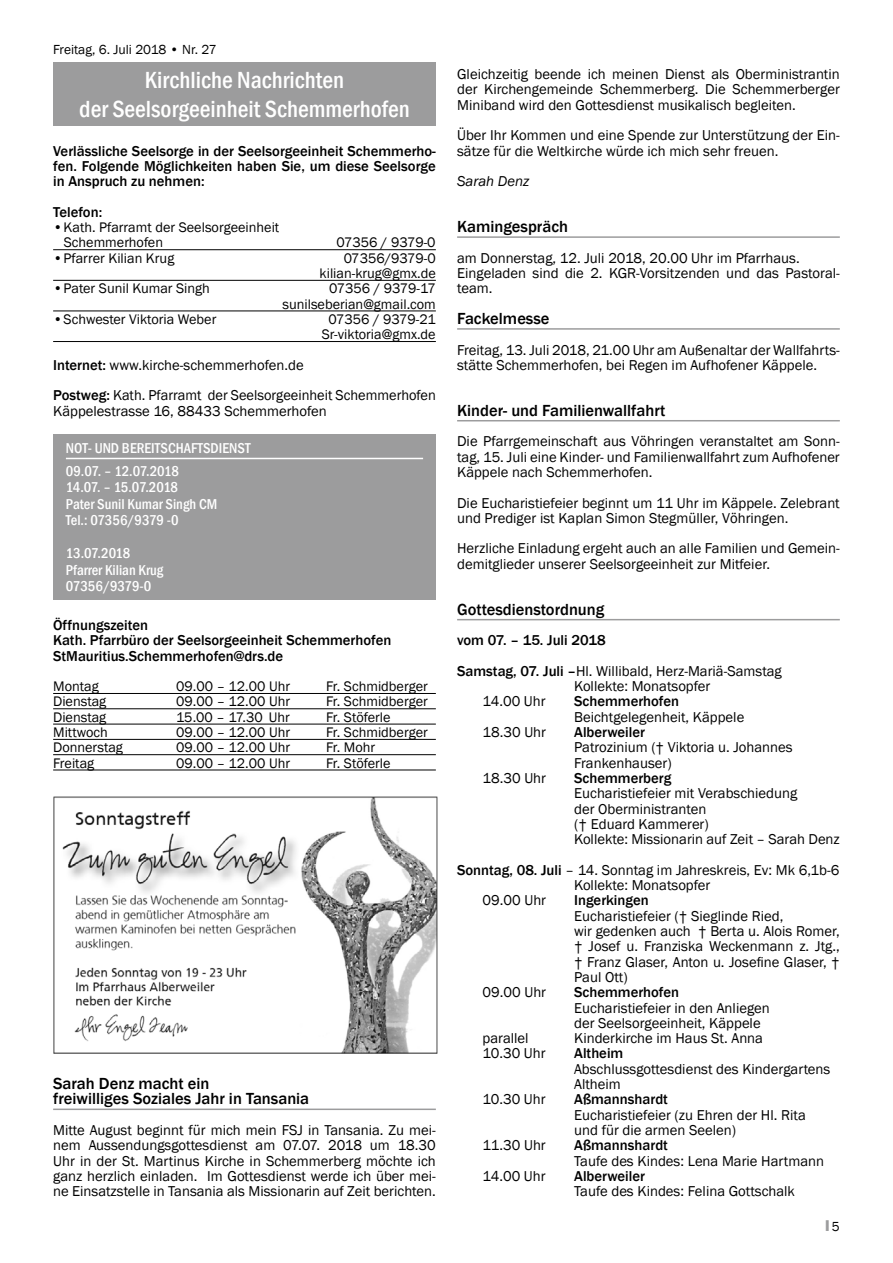
<style>
.page{position:relative;width:893px;height:1263px;background:#fff}
.page>*{position:absolute;margin:0;border:0;box-sizing:border-box;transform-origin:0 0}
.t1{font:500 condensed 24px/28.8px "Franklin Gothic";color:#fff;text-align:center}
.t2{font:500 16.5px/15.3px "Franklin Gothic";color:#000}
.t3{font:14.7px/15.3px "Franklin Gothic";color:#000}
.t4{font:500 14.7px/15.3px "Franklin Gothic";color:#000}
.t5{font:500 condensed 14.7px/16.5px "Franklin Gothic";color:#fff}
.t6{font:italic 14.7px "Franklin Gothic";color:#000}
.t7{font:14.25px/15.3px "Franklin Gothic";color:#000;text-align:right}
.t8{font:13.5px "Franklin Gothic";color:#000}
.t9{font:13.5px "Impact";color:#9c9c9d}
.s1{font-weight:500}
.s2{font-weight:400}
.s3{font-family:"Franklin Gothic";color:#000}
</style>
<div class="page">
<hr style="left:457px;top:236px;width:383px;height:2px;background:#9c9c9d">
<hr style="left:457px;top:328px;width:383px;height:2px;background:#9c9c9d">
<hr style="left:457px;top:420px;width:383px;height:1px;background:#9c9c9d">
<hr style="left:457px;top:619px;width:383px;height:1px;background:#9c9c9d">
<hr style="left:53px;top:249px;width:383px;height:1px;background:#000">
<hr style="left:53px;top:280px;width:383px;height:1px;background:#000">
<hr style="left:53px;top:311px;width:383px;height:1px;background:#000">
<hr style="left:53px;top:341px;width:383px;height:1px;background:#000">
<hr style="left:53px;top:693px;width:383px;height:1px;background:#000">
<hr style="left:53px;top:708px;width:383px;height:1px;background:#000">
<hr style="left:53px;top:724px;width:383px;height:1px;background:#000">
<hr style="left:53px;top:739px;width:383px;height:1px;background:#000">
<hr style="left:53px;top:754px;width:383px;height:1px;background:#000">
<hr style="left:53px;top:770px;width:383px;height:1px;background:#000">
<hr style="left:53px;top:1108px;width:383px;height:2px;background:#9c9c9d">
<div style="left:53px;top:62px;width:383px;height:64px;background:#9c9c9d"></div>
<div style="left:53px;top:434px;width:383px;height:166px;background:#9c9c9d"></div>
<hr style="left:66px;top:458px;width:357px;height:1px;background:#fff">
<img style="left:53px;top:796px;width:385px;height:258px">
<p class="t8" style="left:53px;top:41px;width:165px">Freitag, 6. Juli 2018 • Nr. 27</p>
<h1 class="t1" style="left:79px;top:66px;width:332px">Kirchliche Nachrichten<br>der Seelsorgeeinheit Schemmerhofen</h1>
<p class="t4" style="left:53px;top:143px;width:384px;text-align:justify">Verlässliche Seelsorge in der Seelsorgeeinheit Schemmerho&shy;fen. Folgende Möglichkeiten haben Sie, um diese Seelsorge in Anspruch zu nehmen:</p>
<p class="t4" style="left:53px;top:204px;width:51px">Telefon:</p>
<p class="t7" style="left:64px;top:220px;width:217px;text-align:left;text-indent:-11px">•Kath. Pfarramt der Seelsorgeeinheit<br>Schemmerhofen</p>
<p class="t7" style="left:336px;top:235px;width:101px">07356 / 9379-0</p>
<p class="t7" style="left:53px;top:251px;width:123px">•Pfarrer Kilian Krug</p>
<p class="t7" style="left:320px;top:251px;width:118px">07356/9379-0 kilian-krug@gmx.de</p>
<p class="t7" style="left:53px;top:281px;width:158px">•Pater Sunil Kumar Singh</p>
<p class="t7" style="left:282px;top:281px;width:155px">07356 / 9379-17 sunilseberian@gmail.com</p>
<p class="t7" style="left:53px;top:312px;width:165px">•Schwester Viktoria Weber</p>
<p class="t7" style="left:322px;top:312px;width:115px;text-align:center">07356 / 9379-21<br>Sr-viktoria@gmx.de</p>
<p class="t3" style="left:53px;top:350px;width:384px;line-height:30.6px"><span class="s1">Internet:</span> www.kirche-schemmerhofen.de<br><span class="s1">Postweg:</span> Kath. Pfarramt der Seelsorgeeinheit Schemmerhofen</p>
<p class="t3" style="left:53px;top:403px;width:275px">Käppelestrasse 16, 88433 Schemmerhofen</p>
<p class="t5" style="left:66px;top:437px;width:186px;line-height:22.5px">NOT- UND BEREITSCHAFTSDIENST<br>09.07. – 12.07.2018</p>
<p class="t5" style="left:66px;top:479px;width:153px">14.07. – 15.07.2018<br>Pater Sunil Kumar Singh CM<br>Tel.: 07356/9379 -0</p>
<p class="t5" style="left:66px;top:545px;width:99px">13.07.2018<br>Pfarrer Kilian Krug<br>07356/9379-0</p>
<p class="t4" style="left:53px;top:617px;width:340px">Öffnungszeiten<br>Kath. Pfarrbüro der Seelsorgeeinheit Schemmerhofen<br>StMauritius.Schemmerhofen@drs.de</p>
<p class="t7" style="left:53px;top:679px;width:47px">Montag</p>
<p class="t7" style="left:176px;top:679px;width:115px">09.00 – 12.00 Uhr</p>
<p class="t7" style="left:326px;top:679px;width:103px">Fr. Schmidberger</p>
<p class="t7" style="left:53px;top:694px;width:55px">Dienstag</p>
<p class="t7" style="left:176px;top:694px;width:115px">09.00 – 12.00 Uhr</p>
<p class="t7" style="left:326px;top:694px;width:103px">Fr. Schmidberger</p>
<p class="t7" style="left:53px;top:710px;width:55px">Dienstag</p>
<p class="t7" style="left:176px;top:710px;width:115px">15.00 – 17.30 Uhr</p>
<p class="t7" style="left:326px;top:710px;width:66px">Fr. Stöferle</p>
<p class="t7" style="left:53px;top:725px;width:56px">Mittwoch</p>
<p class="t7" style="left:176px;top:725px;width:115px">09.00 – 12.00 Uhr</p>
<p class="t7" style="left:326px;top:725px;width:103px">Fr. Schmidberger</p>
<p class="t7" style="left:53px;top:740px;width:71px">Donnerstag</p>
<p class="t7" style="left:176px;top:740px;width:115px">09.00 – 12.00 Uhr</p>
<p class="t7" style="left:326px;top:740px;width:51px">Fr. Mohr</p>
<p class="t7" style="left:53px;top:756px;width:43px">Freitag</p>
<p class="t7" style="left:176px;top:756px;width:115px">09.00 – 12.00 Uhr</p>
<p class="t7" style="left:326px;top:756px;width:66px">Fr. Stöferle</p>
<p class="t2" style="left:53px;top:1076px;width:258px">Sarah Denz macht ein<br>freiwilliges Soziales Jahr in Tansania</p>
<p class="t3" style="left:53px;top:1123px;width:384px;text-align:justify">Mitte August beginnt für mich mein FSJ in Tansania. Zu mei&shy;nem Aussendungsgottesdienst am 07.07. 2018 um 18.30<br>Uhr in der St. Martinus Kirche in Schemmerberg möchte ich ganz herzlich einladen. Im Gottesdienst werde ich über mei&shy;ne Einsatzstelle in Tansania als Missionarin auf Zeit berichten.</p>
<p class="t3" style="left:457px;top:67px;width:384px;text-align:justify">Gleichzeitig beende ich meinen Dienst als Oberministrantin der Kirchengemeinde Schemmerberg. Die Schemmerberger Miniband wird den Gottesdienst musikalisch begleiten.</p>
<p class="t3" style="left:457px;top:128px;width:384px">Über Ihr Kommen und eine Spende zur Unterstützung der Ein&shy;sätze für die Weltkirche würde ich mich sehr freuen.</p>
<p class="t6" style="left:457px;top:172px;width:74px">Sarah Denz</p>
<p class="t2" style="left:457px;top:219px;width:112px">Kamingespräch</p>
<p class="t3" style="left:457px;top:250px;width:384px">am Donnerstag, 12. Juli 2018, 20.00 Uhr im Pfarrhaus.<br>Eingeladen sind die 2. KGR-Vorsitzenden und das Pastoral&shy;team.</p>
<p class="t2" style="left:457px;top:311px;width:94px">Fackelmesse</p>
<p class="t3" style="left:457px;top:342px;width:384px">Freitag, 13. Juli 2018, 21.00 Uhr am Außenaltar der Wallfahrts&shy;stätte Schemmerhofen, bei Regen im Aufhofener Käppele.</p>
<p class="t2" style="left:457px;top:403px;width:210px">Kinder- und Familienwallfahrt</p>
<p class="t3" style="left:457px;top:434px;width:384px;text-align:justify">Die Pfarrgemeinschaft aus Vöhringen veranstaltet am Sonn&shy;tag, 15. Juli eine Kinder- und Familienwallfahrt zum Aufhofener Käppele nach Schemmerhofen.</p>
<p class="t3" style="left:457px;top:495px;width:384px">Die Eucharistiefeier beginnt um 11 Uhr im Käppele. Zelebrant und Prediger ist Kaplan Simon Stegmüller, Vöhringen.</p>
<p class="t3" style="left:457px;top:541px;width:384px">Herzliche Einladung ergeht auch an alle Familien und Gemein&shy;demitglieder unserer Seelsorgeeinheit zur Mitfeier.</p>
<p class="t2" style="left:457px;top:602px;width:149px">Gottesdienstordnung</p>
<p class="t4" style="left:457px;top:625px;width:326px;line-height:30.6px">vom 07. – 15. Juli 2018<br>Samstag, 07. Juli –<span class="s2">Hl. Willibald, Herz-Mariä-Samstag</span></p>
<p class="t3" style="left:574px;top:679px;width:138px">Kollekte: Monatsopfer</p>
<p class="t3" style="left:483px;top:694px;width:65px">14.00 Uhr</p>
<p class="t4" style="left:574px;top:694px;width:106px">Schemmerhofen</p>
<p class="t3" style="left:574px;top:709px;width:172px">Beichtgelegenheit, Käppele</p>
<p class="t3" style="left:483px;top:725px;width:65px">18.30 Uhr</p>
<p class="t4" style="left:574px;top:725px;width:72px">Alberweiler</p>
<p class="t3" style="left:574px;top:740px;width:220px">Patrozinium († Viktoria u. Johannes<br>Frankenhauser)</p>
<p class="t3" style="left:483px;top:771px;width:65px">18.30 Uhr</p>
<p class="t4" style="left:574px;top:771px;width:99px">Schemmerberg</p>
<p class="t3" style="left:574px;top:786px;width:267px">Eucharistiefeier mit Verabschiedung<br>der Oberministranten<br>(† Eduard Kammerer)<br>Kollekte: Missionarin auf Zeit – Sarah Denz</p>
<p class="t3" style="left:457px;top:862px;width:384px"><span class="s1">Sonntag, 08. Juli</span> – 14. Sonntag im Jahreskreis, Ev: Mk 6,1b-6</p>
<p class="t3" style="left:574px;top:878px;width:138px">Kollekte: Monatsopfer</p>
<p class="t3" style="left:483px;top:893px;width:65px">09.00 Uhr</p>
<p class="t4" style="left:574px;top:893px;width:76px">Ingerkingen</p>
<p class="t3" style="left:574px;top:908px;width:267px">Eucharistiefeier († Sieglinde Ried,<br>wir gedenken auch † Berta u. Alois Romer, † Josef u. Franziska Weckenmann z. Jtg., † Franz Glaser, Anton u. Josefine Glaser, † Paul Ott)</p>
<p class="t3" style="left:483px;top:985px;width:65px">09.00 Uhr</p>
<p class="t4" style="left:574px;top:985px;width:106px">Schemmerhofen</p>
<p class="t3" style="left:574px;top:1000px;width:197px">Eucharistiefeier in den Anliegen der Seelsorgeeinheit, Käppele</p>
<p class="t3" style="left:483px;top:1031px;width:48px">parallel</p>
<p class="t3" style="left:574px;top:1031px;width:190px">Kinderkirche im Haus St. Anna</p>
<p class="t3" style="left:483px;top:1046px;width:65px">10.30 Uhr</p>
<p class="t4" style="left:574px;top:1046px;width:51px">Altheim</p>
<p class="t3" style="left:574px;top:1061px;width:258px">Abschlussgottesdienst des Kindergartens<br>Altheim</p>
<p class="t3" style="left:483px;top:1092px;width:65px">10.30 Uhr</p>
<p class="t4" style="left:574px;top:1092px;width:95px">Aßmannshardt</p>
<p class="t3" style="left:574px;top:1107px;width:233px">Eucharistiefeier (zu Ehren der Hl. Rita und für die armen Seelen)</p>
<p class="t3" style="left:483px;top:1138px;width:65px">11.30 Uhr</p>
<p class="t4" style="left:574px;top:1138px;width:95px">Aßmannshardt</p>
<p class="t3" style="left:574px;top:1153px;width:251px">Taufe des Kindes: Lena Marie Hartmann</p>
<p class="t3" style="left:483px;top:1169px;width:65px">14.00 Uhr</p>
<p class="t4" style="left:574px;top:1168px;width:72px">Alberweiler</p>
<p class="t3" style="left:574px;top:1184px;width:222px">Taufe des Kindes: Felina Gottschalk</p>
<p class="t9" style="left:826px;top:1215px;width:16px">I <span class="s3">5</span></p>
</div>
